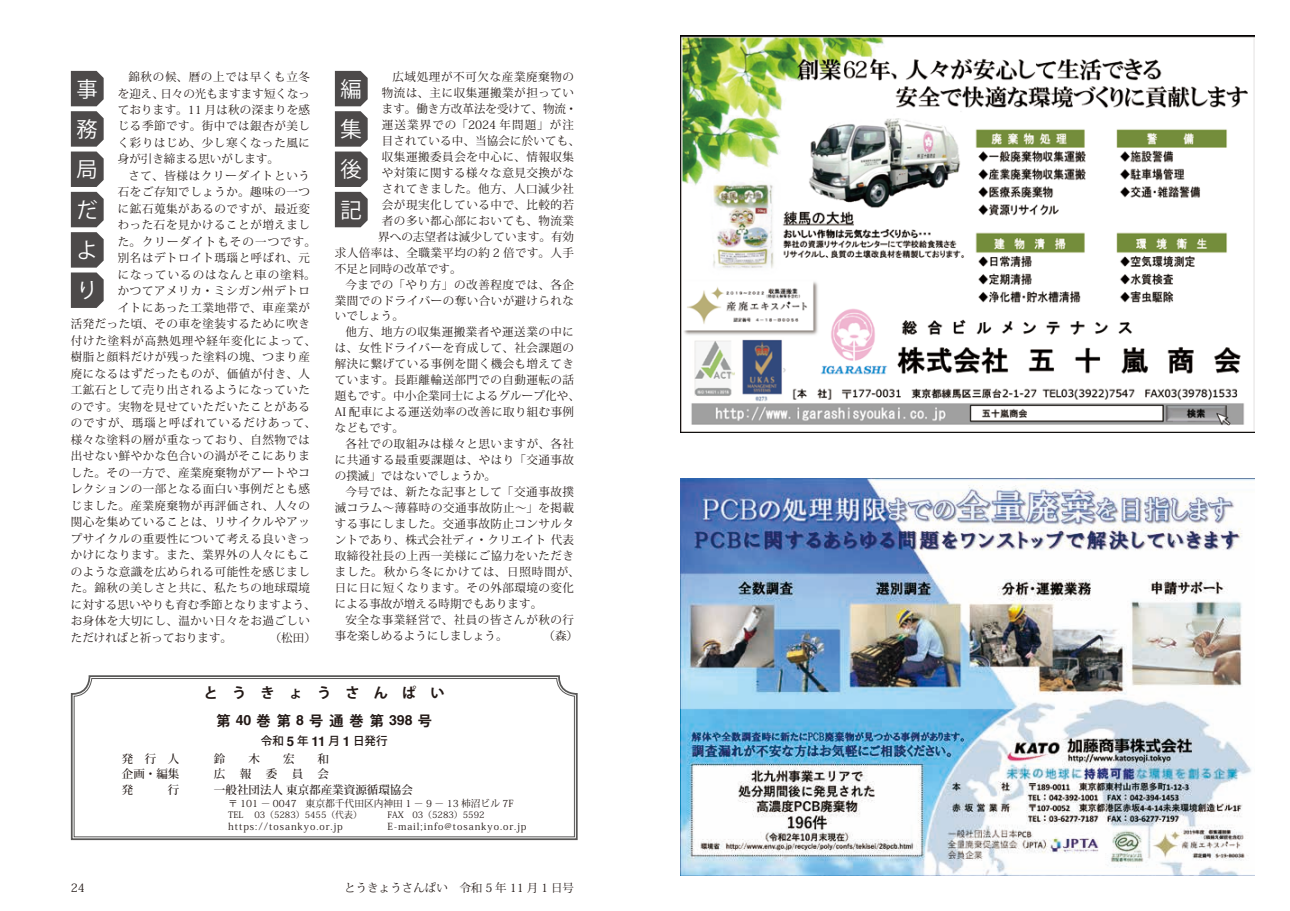
<style>
.page{position:relative;width:1290px;height:911px;background:#fff}
.page>*{position:absolute;margin:0;border:0;box-sizing:border-box;transform-origin:0 0}
.t1{font:21.25px/40.2px "Koz Go Pro";color:#fff;text-align:justify}
.t2{font:700 14.12px "Koz Go Pro";letter-spacing:.995em;color:#231916}
.t3{font:11.5px/16.5px "Koz Min Pro";letter-spacing:.045em;color:#231916;text-align:justify}
.t4{font:11.5px "Koz Min Pro";color:#231916}
.t5{font:11.5px "Koz Min Pro";letter-spacing:.015em;color:#231916}
.t6{font:500 11.5px "Koz Min Pro";color:#231916}
.t7{font:11.5px "Koz Min Pro";letter-spacing:.07em;color:#231916}
.t8{font:11.5px "Koz Min Pro";letter-spacing:.075em;color:#231916}
.t9{font:11.5px "Koz Min Pro";letter-spacing:.025em;color:#231916}
.t10{font:11.5px "Koz Min Pro";letter-spacing:.08em;color:#231916}
.t11{font:11.5px "Koz Min Pro";letter-spacing:.095em;color:#231916}
.t12{font:11.5px "Koz Min Pro";letter-spacing:.09em;color:#231916}
.t13{font:11.5px "Koz Min Pro";letter-spacing:.085em;color:#231916}
.t14{font:500 11.5px "Koz Go Pro";color:#231916}
.t15{font:9.75px "Koz Min Pro";letter-spacing:.1em;color:#231916}
.t16{font:9.75px "Koz Min Pro";color:#231916}
.t17{font:8.88px "Koz Min Pro";color:#231916}
.s1{font-family:"Helvetica"}
.s2{font-family:"Helvetica";font-weight:700;font-size:13.25px}
</style>
<div class="page">
<svg style="left:70px;top:675px;width:508px;height:166px;background:#a6a5a5"></svg>
<svg style="left:74px;top:678px;width:501px;height:159px"></svg>
<svg style="left:71px;top:71px;width:33px;height:237px;background:#676565"></svg>
<svg style="left:335px;top:71px;width:33px;height:156px;background:#666363"></svg>
<img style="left:680px;top:478px;width:574px;height:397px">
<img style="left:680px;top:35px;width:574px;height:397px">
<p class="t3" style="left:118px;top:68px;width:194px;text-indent:11px">錦秋の候、暦の上では早くも立冬を迎え、日々の光もますます短くなっております。11 月は秋の深まりを感じる季節です。街中では銀杏が美しく彩りはじめ、少し寒くなった風に身が引き締まる思いがします。</p>
<p class="t3" style="left:128px;top:167px;width:183px">さて、皆様はクリーダイトという</p>
<p class="t3" style="left:118px;top:183px;width:194px">石をご存知でしょうか。趣味の一つ</p>
<p class="t3" style="left:118px;top:200px;width:194px">に鉱石蒐集があるのですが、最近変</p>
<p class="t3" style="left:118px;top:216px;width:194px">わった石を見かけることが増えまし</p>
<p class="t12" style="left:118px;top:233px;width:200px">た。クリーダイトもその一つです。</p>
<p class="t3" style="left:118px;top:249px;width:194px">別名はデトロイト瑪瑙と呼ばれ、元</p>
<p class="t13" style="left:118px;top:266px;width:199px">になっているのはなんと車の塗料。</p>
<p class="t3" style="left:118px;top:282px;width:194px">かつてアメリカ・ミシガン州デトロ</p>
<p class="t3" style="left:118px;top:299px;width:194px">イトにあった工業地帯で、車産業が</p>
<p class="t3" style="left:71px;top:315px;width:241px">活発だった頃、その車を塗装するために吹き</p>
<p class="t7" style="left:71px;top:332px;width:246px">付けた塗料が高熱処理や経年変化によって、</p>
<p class="t3" style="left:71px;top:348px;width:241px">樹脂と顔料だけが残った塗料の塊、つまり産</p>
<p class="t3" style="left:71px;top:365px;width:241px">廃になるはずだったものが、価値が付き、人</p>
<p class="t3" style="left:71px;top:381px;width:241px">工鉱石として売り出されるようになっていた</p>
<p class="t3" style="left:71px;top:398px;width:241px">のです。実物を見せていただいたことがある</p>
<p class="t8" style="left:71px;top:415px;width:246px">のですが、瑪瑙と呼ばれているだけあって、</p>
<p class="t3" style="left:71px;top:431px;width:241px">様々な塗料の層が重なっており、自然物では</p>
<p class="t3" style="left:71px;top:447px;width:241px">出せない鮮やかな色合いの渦がそこにありま</p>
<p class="t3" style="left:71px;top:464px;width:241px">した。その一方で、産業廃棄物がアートやコ</p>
<p class="t3" style="left:71px;top:480px;width:241px">レクションの一部となる面白い事例だとも感</p>
<p class="t3" style="left:71px;top:497px;width:241px">じました。産業廃棄物が再評価され、人々の</p>
<p class="t3" style="left:71px;top:513px;width:241px">関心を集めていることは、リサイクルやアッ</p>
<p class="t3" style="left:71px;top:530px;width:241px">プサイクルの重要性について考える良いきっ</p>
<p class="t3" style="left:71px;top:546px;width:241px">かけになります。また、業界外の人々にもこ</p>
<p class="t3" style="left:71px;top:562px;width:241px">のような意識を広められる可能性を感じまし</p>
<p class="t3" style="left:71px;top:579px;width:241px">た。錦秋の美しさと共に、私たちの地球環境</p>
<p class="t5" style="left:71px;top:596px;width:246px">に対する思いやりも育む季節となりますよう、</p>
<p class="t3" style="left:71px;top:612px;width:241px">お身体を大切にし、温かい日々をお過ごしい</p>
<p class="t4" style="left:71px;top:629px;width:163px">ただければと祈っております。</p>
<p class="t3" style="left:270px;top:628px;width:48px">（松田）</p>
<h1 class="t1" style="left:76px;top:69px;width:23px">事</h1>
<h1 class="t1" style="left:76px;top:110px;width:23px">務</h1>
<h1 class="t1" style="left:76px;top:150px;width:23px">局だより</h1>
<p class="t3" style="left:392px;top:68px;width:183px">広域処理が不可欠な産業廃棄物の</p>
<p class="t3" style="left:382px;top:84px;width:194px">物流は、主に収集運搬業が担ってい</p>
<p class="t4" style="left:382px;top:101px;width:197px">ます。働き方改革法を受けて、物流・</p>
<p class="t11" style="left:382px;top:117px;width:194px">運送業界での「2024 年問題」が注</p>
<p class="t5" style="left:382px;top:133px;width:200px">目されている中、当協会に於いても、</p>
<p class="t3" style="left:382px;top:148px;width:194px">収集運搬委員会を中心に、情報収集</p>
<p class="t3" style="left:382px;top:164px;width:194px">や対策に関する様々な意見交換がな</p>
<p class="t3" style="left:382px;top:180px;width:194px">されてきました。他方、人口減少社</p>
<p class="t3" style="left:382px;top:196px;width:194px">会が現実化している中で、比較的若</p>
<p class="t3" style="left:382px;top:212px;width:194px">者の多い都心部においても、物流業</p>
<p class="t4" style="left:378px;top:228px;width:197px">界への志望者は減少しています。有効</p>
<p class="t3" style="left:335px;top:244px;width:241px">求人倍率は、全職業平均の約 2 倍です。人手</p>
<p class="t4" style="left:335px;top:260px;width:128px">不足と同時の改革です。</p>
<p class="t3" style="left:345px;top:276px;width:230px">今までの「やり方」の改善程度では、各企</p>
<p class="t3" style="left:335px;top:292px;width:241px">業間でのドライバーの奪い合いが避けられな</p>
<p class="t3" style="left:335px;top:307px;width:71px">いでしょう。</p>
<p class="t3" style="left:345px;top:323px;width:230px">他方、地方の収集運搬業者や運送業の中に</p>
<p class="t3" style="left:335px;top:339px;width:241px">は、女性ドライバーを育成して、社会課題の</p>
<p class="t3" style="left:335px;top:355px;width:241px">解決に繋げている事例を聞く機会も増えてき</p>
<p class="t3" style="left:335px;top:371px;width:241px">ています。長距離輸送部門での自動運転の話</p>
<p class="t5" style="left:335px;top:388px;width:246px">題もです。中小企業同士によるグループ化や、</p>
<p class="t3" style="left:335px;top:403px;width:241px">AI 配車による運送効率の改善に取り組む事例</p>
<p class="t3" style="left:335px;top:419px;width:71px">などもです。</p>
<p class="t3" style="left:345px;top:435px;width:230px">各社での取組みは様々と思いますが、各社</p>
<p class="t3" style="left:335px;top:451px;width:241px">に共通する最重要課題は、やはり「交通事故</p>
<p class="t4" style="left:335px;top:467px;width:163px">の撲滅」ではないでしょうか。</p>
<p class="t3" style="left:345px;top:483px;width:230px">今号では、新たな記事として「交通事故撲</p>
<p class="t3" style="left:335px;top:499px;width:241px">滅コラム～薄暮時の交通事故防止～」を掲載</p>
<p class="t3" style="left:335px;top:515px;width:241px">する事にしました。交通事故防止コンサルタ</p>
<p class="t9" style="left:335px;top:531px;width:241px">ントであり、株式会社ディ・クリエイト代表</p>
<p class="t3" style="left:335px;top:547px;width:241px">取締役社長の上西一美様にご協力をいただき</p>
<p class="t10" style="left:335px;top:563px;width:246px">ました。秋から冬にかけては、日照時間が、</p>
<p class="t3" style="left:335px;top:579px;width:241px">日に日に短くなります。その外部環境の変化</p>
<p class="t4" style="left:335px;top:595px;width:209px">による事故が増える時期でもあります。</p>
<p class="t3" style="left:345px;top:610px;width:230px">安全な事業経営で、社員の皆さんが秋の行</p>
<p class="t4" style="left:335px;top:627px;width:174px">事を楽しめるようにしましょう。</p>
<p class="t3" style="left:543px;top:626px;width:36px">（森）</p>
<h1 class="t1" style="left:340px;top:69px;width:23px">編</h1>
<h1 class="t1" style="left:340px;top:110px;width:23px">集</h1>
<h1 class="t1" style="left:340px;top:150px;width:23px">後記</h1>
<p class="t2" style="left:204px;top:684px;width:242px">とうきょうさんぱい</p>
<p class="t2" style="left:216px;top:711px;width:217px">第<span class="s1">40</span>巻第<span class="s1">8</span>号通巻第<span class="s1">398</span>号</p>
<p class="t14" style="left:261px;top:733px;width:128px">令和<span class="s2">5</span>年<span class="s2">11</span>月<span class="s2">1</span>日発行</p>
<p class="t6" style="left:122px;top:751px;width:59px">発行人</p>
<p class="t6" style="left:214px;top:751px;width:13px">鈴</p>
<p class="t6" style="left:248px;top:751px;width:13px">木</p>
<p class="t6" style="left:283px;top:751px;width:13px">宏</p>
<p class="t6" style="left:318px;top:751px;width:13px">和</p>
<p class="t6" style="left:122px;top:766px;width:59px">企画・編集</p>
<p class="t6" style="left:214px;top:766px;width:117px">広報委員会</p>
<p class="t6" style="left:122px;top:781px;width:13px">発</p>
<p class="t6" style="left:168px;top:781px;width:13px">行</p>
<p class="t6" style="left:214px;top:781px;width:200px">一般社団法人東京都産業資源循環協会</p>
<p class="t16" style="left:228px;top:796px;width:287px">〒 101 − 0047 東京都千代田区内神田 1 − 9 − 13 柿沼ビル 7F</p>
<p class="t17" style="left:228px;top:808px;width:135px">TEL 03（5283）5455（代表）</p>
<p class="t17" style="left:388px;top:808px;width:98px">FAX 03（5283）5592</p>
<p class="t15" style="left:228px;top:819px;width:116px">https://tosankyo.or.jp</p>
<p class="t15" style="left:388px;top:819px;width:140px">E-mail;info@tosankyo.or.jp</p>
<p class="t3" style="left:71px;top:879px;width:16px">24</p>
<p class="t4" style="left:344px;top:879px;width:231px">とうきょうさんぱい　令和 5 年 11 月 1 日号</p>
</div>
